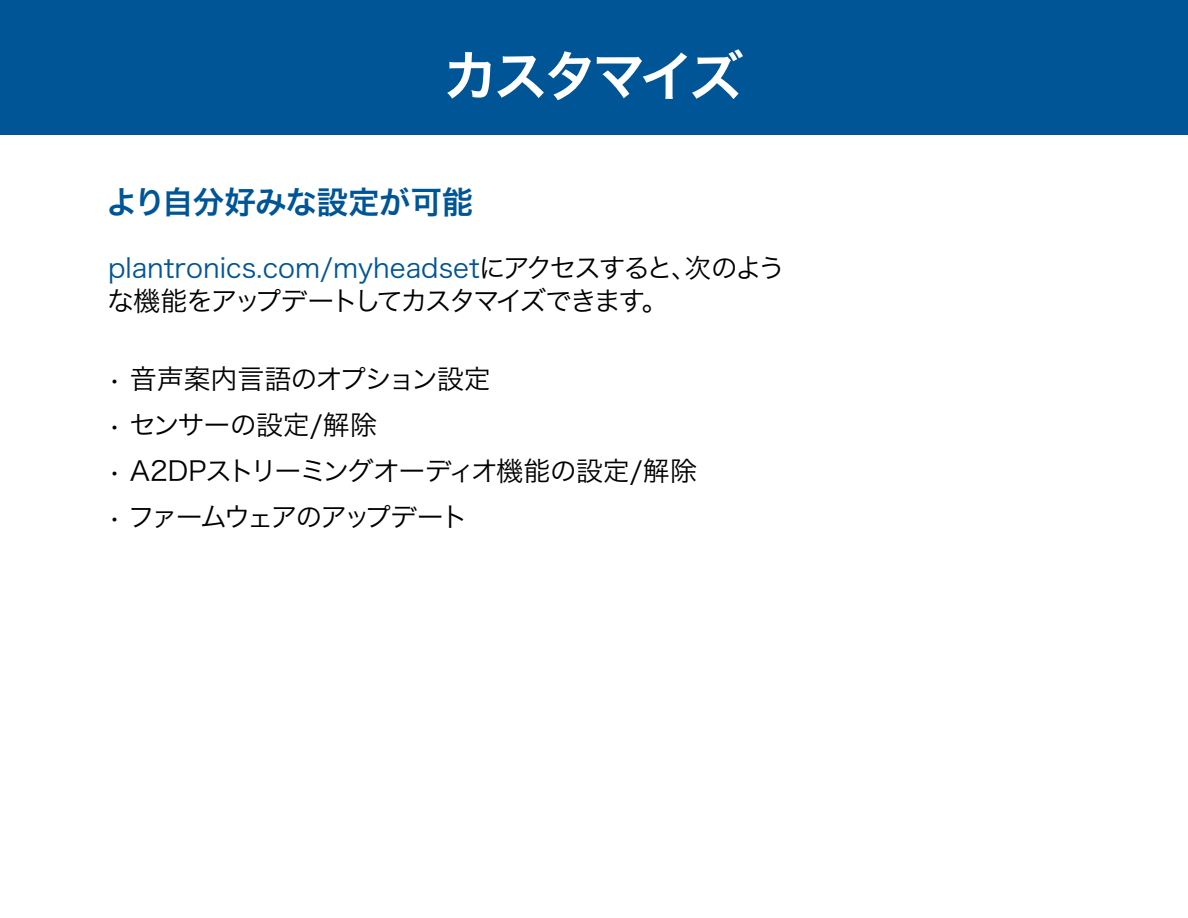
<style>
.page{position:relative;width:1188px;height:918px;background:#fff}
.page>*{position:absolute;margin:0;border:0;box-sizing:border-box;transform-origin:0 0}
.t1{font:54px "Hira Kaku Pro W6";letter-spacing:-.085em;color:#fff}
.t2{font:31.5px "Hira Kaku Pro W6";letter-spacing:-.015em;color:#005596}
.t3{font:27px/32.4px "Hira Kaku Pro W3";letter-spacing:-.085em;color:#000}
.t4{font:27px "Hira Kaku Pro W3";letter-spacing:-.03em;color:#000}
.t5{font:27px "Hira Kaku Pro W3";letter-spacing:-.05em;color:#000}
.t6{font:27px "Hira Kaku Pro W3";letter-spacing:-.11em;color:#000}
.s1{color:#005596}
</style>
<div class="page">
<div style="left:0;top:0;width:1188px;height:135px;background:#005596"></div>
<h1 class="t1" style="left:443px;top:27px;width:302px">カスタマイズ</h1>
<p class="t2" style="left:106px;top:173px;width:369px">より自分好みな設定が可能</p>
<p class="t3" style="left:107px;top:250px;width:680px"><span class="s1">plantronics.com/myheadset</span>にアクセスすると、次のような機能をアップデートしてカスタマイズできます。</p>
<p class="t4" style="left:108px;top:355px;width:384px">• 音声案内言語のオプション設定</p>
<p class="t4" style="left:108px;top:401px;width:270px">• センサーの設定/解除</p>
<p class="t5" style="left:108px;top:447px;width:590px">• A2DPストリーミングオーディオ機能の設定/解除</p>
<p class="t6" style="left:108px;top:493px;width:362px">• ファームウェアのアップデート</p>
</div>
